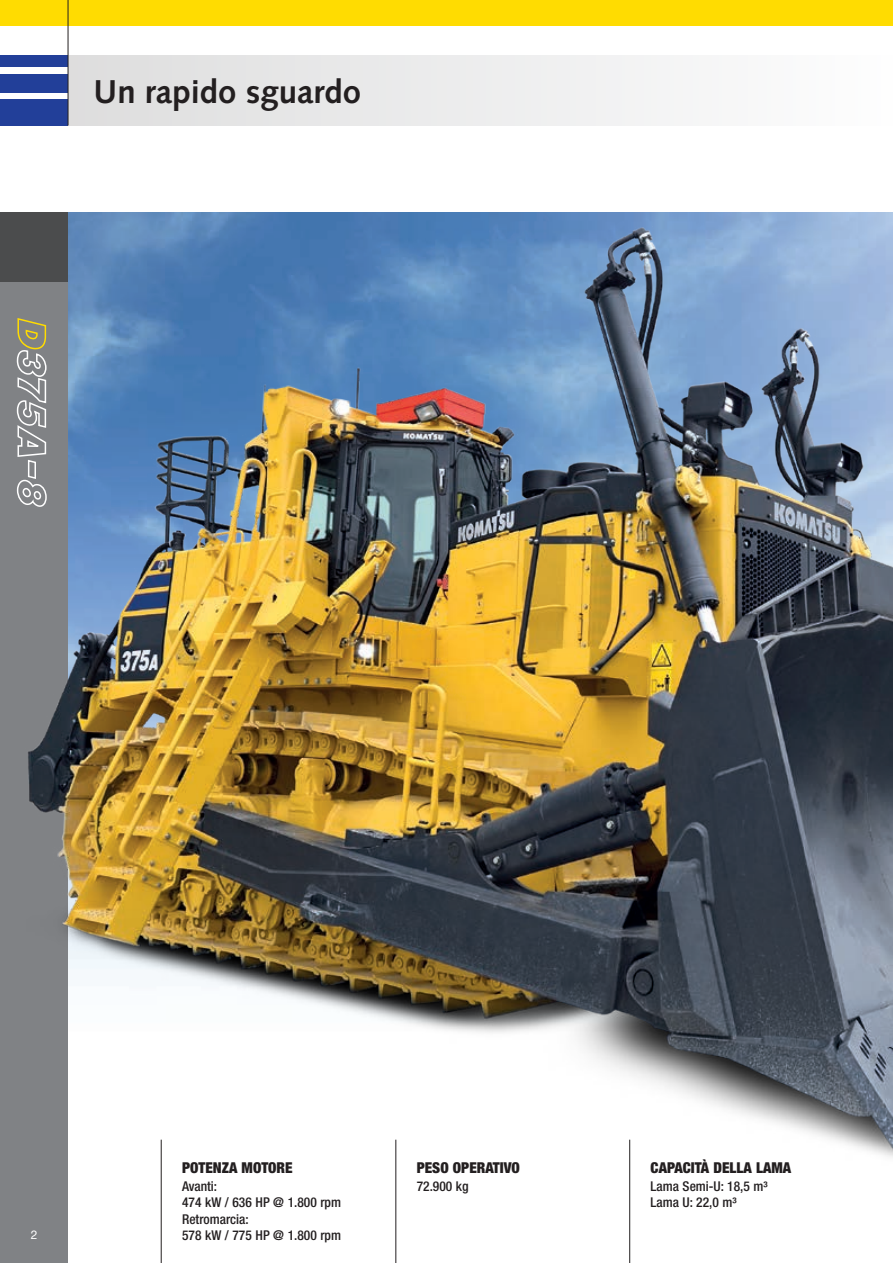
<style>
.page{position:relative;width:893px;height:1263px;background:#fff}
.page>*{position:absolute;margin:0;border:0;box-sizing:border-box;transform-origin:0 0}
.t1{font:700 33px "Syntax LTCE";color:#231f20}
.t2{font:900 condensed 15px "Helvetica Neue LT Pro";color:#231f20}
.t3{font:500 condensed 13.5px/16.5px "Helvetica Neue LT Pro";color:#231f20}
.t4{font:12px "Helvetica Neue LT Pro";color:#fff}
</style>
<div class="page">
<div style="left:0;top:213px;width:68px;height:1050px;background:#808285"></div>
<div style="left:0;top:99px;width:68px;height:26px;background:#223f99"></div>
<div style="left:0;top:74px;width:68px;height:18px;background:#223f99"></div>
<div style="left:0;top:55px;width:68px;height:12px;background:#223f99"></div>
<div style="left:0;top:0;width:893px;height:26px;background:#ffdc01"></div>
<div style="left:68px;top:55px;width:825px;height:70px;background:linear-gradient(to right,#ddddde,#fdfdfe)"></div>
<hr style="left:68px;top:0;width:1px;height:125px;background:#231f20">
<img style="left:0;top:212px;width:893px;height:980px">
<svg style="left:16px;top:317px;width:32px;height:192px"></svg>
<hr style="left:395px;top:1140px;width:1px;height:123px;background:#231f20">
<hr style="left:161px;top:1140px;width:1px;height:123px;background:#231f20">
<hr style="left:629px;top:1140px;width:1px;height:123px;background:#231f20">
<h1 class="t1" style="left:94px;top:73px;width:269px">Un rapido sguardo</h1>
<p class="t4" style="left:31px;top:1227px;width:8px">2</p>
<p class="t2" style="left:182px;top:1158px;width:112px">POTENZA MOTORE</p>
<p class="t3" style="left:182px;top:1177px;width:161px">Avanti:<br>474 kW / 636 HP @ 1.800 rpm<br>Retromarcia:<br>578 kW / 775 HP @ 1.800 rpm</p>
<p class="t2" style="left:417px;top:1158px;width:105px">PESO OPERATIVO</p>
<p class="t3" style="left:417px;top:1177px;width:53px">72.900 kg</p>
<p class="t2" style="left:651px;top:1158px;width:142px">CAPACITÀ DELLA LAMA</p>
<p class="t3" style="left:651px;top:1177px;width:119px">Lama Semi-U: 18,5 m³<br>Lama U: 22,0 m³</p>
</div>
